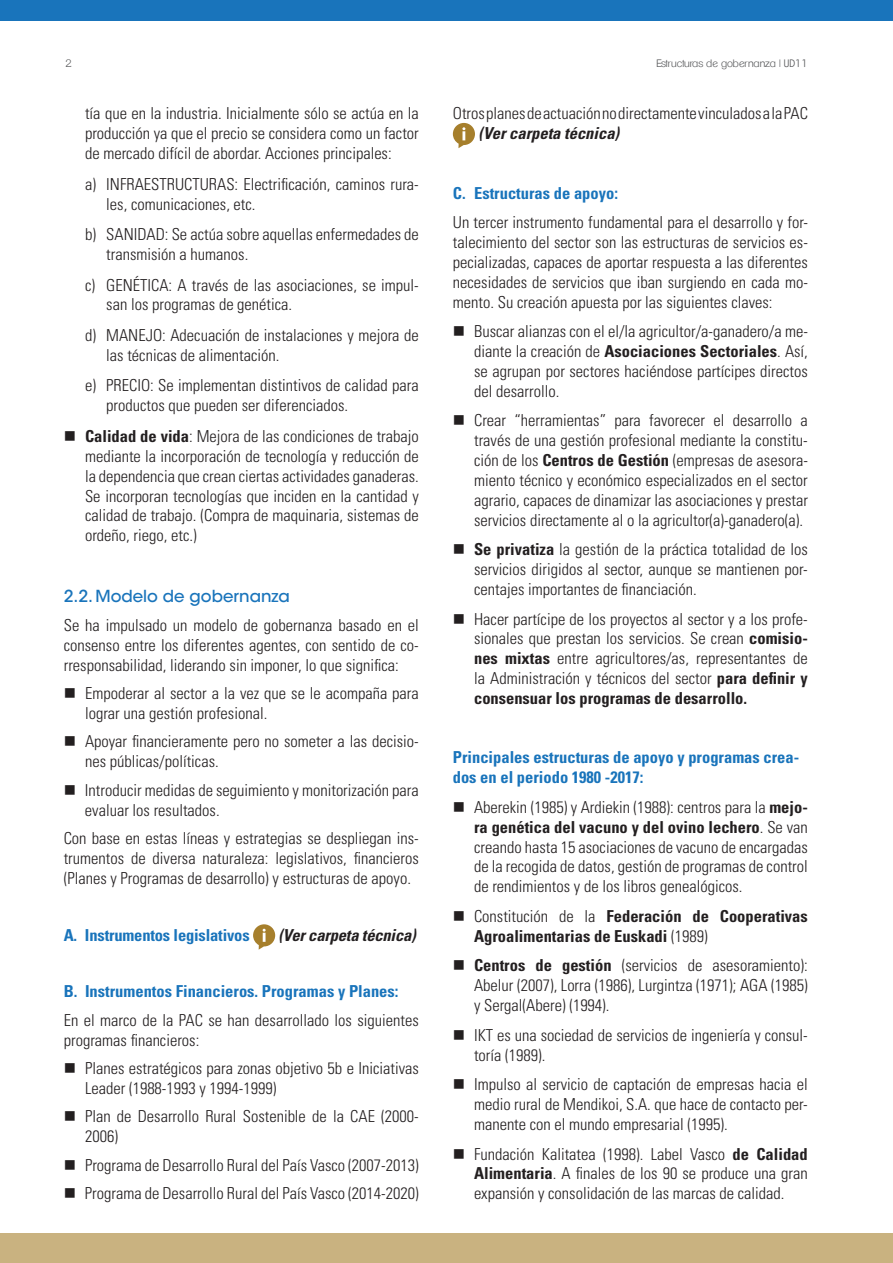
<style>
.page{position:relative;width:893px;height:1263px;background:#fff}
.page>*{position:absolute;margin:0;border:0;box-sizing:border-box;transform-origin:0 0}
.t1{font:300 condensed 16.5px/19.8px "Univers";color:#231f20;text-align:justify}
.t2{font:700 condensed 16.5px/19.8px "Univers";color:#1974bb}
.t3{font:700 condensed 16.5px/19.8px "Univers";color:#231f20}
.t4{font:italic 700 condensed 16.5px "Univers";letter-spacing:-.01em;color:#231f20}
.t5{font:16.5px "ITC Avant Garde MM 445 750";color:#1974bb}
.t6{font:300 10.5px "Clemente P Dae";color:#57585a}
.s1{font-weight:700}
.s2{font-weight:300}
</style>
<div class="page">
<div style="left:0;top:1233px;width:893px;height:30px;background:#c9b280"></div>
<div style="left:0;top:0;width:893px;height:21px;background:#1974bb"></div>
<svg style="left:253px;top:924px;width:22px;height:26px"></svg>
<svg style="left:453px;top:123px;width:22px;height:25px"></svg>
<p class="t6" style="left:65px;top:57px;width:8px">2</p>
<p class="t6" style="left:656px;top:57px;width:153px">Estructuras de gobernanza | UD11</p>
<p class="t1" style="left:85px;top:104px;width:335px">tía que en la industria. Inicialmente sólo se actúa en la producción ya que el precio se considera como un factor de mercado difícil de abordar. Acciones principales:</p>
<p class="t1" style="left:106px;top:174px;width:314px;text-indent:-21px">a) INFRAESTRUCTURAS: Electrificación, caminos rura&shy;les, comunicaciones, etc.</p>
<p class="t1" style="left:106px;top:224px;width:314px;text-indent:-21px">b) SANIDAD: Se actúa sobre aquellas enfermedades de transmisión a humanos.</p>
<p class="t1" style="left:106px;top:275px;width:314px;text-indent:-21px">c) GENÉTICA: A través de las asociaciones, se impul&shy;san los programas de genética.</p>
<p class="t1" style="left:106px;top:325px;width:314px;text-indent:-21px">d) MANEJO: Adecuación de instalaciones y mejora de las técnicas de alimentación.</p>
<p class="t1" style="left:106px;top:376px;width:314px;text-indent:-21px">e) PRECIO: Se implementan distintivos de calidad para productos que pueden ser diferenciados.</p>
<p class="t1" style="left:85px;top:426px;width:335px;text-indent:-21px">■ <span class="s1">Calidad de vida</span>: Mejora de las condiciones de trabajo mediante la incorporación de tecnología y reducción de la dependencia que crean ciertas actividades ganaderas.<br>Se incorporan tecnologías que inciden en la cantidad y calidad de trabajo. (Compra de maquinaria, sistemas de ordeño, riego, etc.)</p>
<p class="t1" style="left:453px;top:104px;width:357px">Otros planes de actuación no directamente vinculados a la PAC</p>
<p class="t4" style="left:479px;top:123px;width:142px">(Ver carpeta técnica)</p>
<p class="t2" style="left:453px;top:183px;width:167px">C. Estructuras de apoyo:</p>
<p class="t1" style="left:453px;top:212px;width:357px">Un tercer instrumento fundamental para el desarrollo y for&shy;talecimiento del sector son las estructuras de servicios es&shy;pecializadas, capaces de aportar respuesta a las diferentes necesidades de servicios que iban surgiendo en cada mo&shy;mento. Su creación apuesta por las siguientes claves:</p>
<p class="t1" style="left:474px;top:321px;width:335px;text-indent:-21px">■ Buscar alianzas con el el/la agricultor/a-ganadero/a me&shy;diante la creación de <span class="s1">Asociaciones Sectoriales</span>. Así, se agrupan por sectores haciéndose partícipes directos del desarrollo.</p>
<p class="t1" style="left:474px;top:411px;width:335px;text-indent:-21px">■ Crear “herramientas” para favorecer el desarrollo a través de una gestión profesional mediante la constitu&shy;ción de los <span class="s1">Centros de Gestión</span> (empresas de asesora&shy;miento técnico y económico especializados en el sector agrario, capaces de dinamizar las asociaciones y prestar servicios directamente al o la agricultor(a)-ganadero(a).</p>
<p class="t1" style="left:474px;top:540px;width:335px;text-indent:-21px">■ <span class="s1">Se privatiza</span> la gestión de la práctica totalidad de los servicios dirigidos al sector, aunque se mantienen por&shy;centajes importantes de financiación.</p>
<p class="t1" style="left:474px;top:609px;width:335px;text-indent:-21px">■ Hacer partícipe de los proyectos al sector y a los profe&shy;sionales que prestan los servicios. Se crean <span class="s1">comisio&shy;nes mixtas</span> entre agricultores/as, representantes de la Administración y técnicos del sector <span class="s1">para definir y consensuar los programas de desarrollo.</span></p>
<p class="t5" style="left:64px;top:587px;width:228px">2.2. Modelo de gobernanza</p>
<p class="t1" style="left:64px;top:615px;width:357px">Se ha impulsado un modelo de gobernanza basado en el consenso entre los diferentes agentes, con sentido de co&shy;rresponsabilidad, liderando sin imponer, lo que significa:</p>
<p class="t1" style="left:85px;top:683px;width:335px;text-indent:-21px">■ Empoderar al sector a la vez que se le acompaña para lograr una gestión profesional.</p>
<p class="t1" style="left:85px;top:731px;width:335px;text-indent:-21px">■ Apoyar financieramente pero no someter a las decisio&shy;nes públicas/políticas.</p>
<p class="t1" style="left:85px;top:780px;width:335px;text-indent:-21px">■ Introducir medidas de seguimiento y monitorización para evaluar los resultados.</p>
<p class="t1" style="left:64px;top:828px;width:357px">Con base en estas líneas y estrategias se despliegan ins&shy;trumentos de diversa naturaleza: legislativos, financieros (Planes y Programas de desarrollo) y estructuras de apoyo.</p>
<p class="t2" style="left:453px;top:747px;width:348px">Principales estructuras de apoyo y programas crea&shy;dos en el periodo 1980 -2017:</p>
<p class="t1" style="left:474px;top:797px;width:335px;text-indent:-21px">■ Aberekin (1985) y Ardiekin (1988): centros para la <span class="s1">mejo&shy;ra genética del vacuno y del ovino lechero</span>. Se van creando hasta 15 asociaciones de vacuno de encargadas de la recogida de datos, gestión de programas de control de rendimientos y de los libros genealógicos.</p>
<p class="t3" style="left:474px;top:906px;width:335px;text-indent:-21px">■ <span class="s2">Constitución de la</span> Federación de Cooperativas<br>Agroalimentarias de Euskadi <span class="s2">(1989)</span></p>
<p class="t1" style="left:474px;top:956px;width:335px;text-indent:-21px">■ <span class="s1">Centros de gestión</span> (servicios de asesoramiento):<br>Abelur (2007), Lorra (1986), Lurgintza (1971); AGA (1985) y Sergal(Abere) (1994).</p>
<p class="t1" style="left:474px;top:1025px;width:335px;text-indent:-21px">■ IKT es una sociedad de servicios de ingeniería y consul&shy;toría (1989).</p>
<p class="t1" style="left:474px;top:1074px;width:335px;text-indent:-21px">■ Impulso al servicio de captación de empresas hacia el medio rural de Mendikoi, S.A. que hace de contacto per&shy;manente con el mundo empresarial (1995).</p>
<p class="t1" style="left:474px;top:1144px;width:335px;text-indent:-21px">■ Fundación Kalitatea (1998). Label Vasco <span class="s1">de Calidad Alimentaria</span>. A finales de los 90 se produce una gran expansión y consolidación de las marcas de calidad.</p>
<p class="t2" style="left:64px;top:925px;width:187px">A. Instrumentos legislativos</p>
<p class="t4" style="left:279px;top:925px;width:139px">(Ver carpeta técnica)</p>
<p class="t2" style="left:64px;top:982px;width:336px">B. Instrumentos Financieros. Programas y Planes:</p>
<p class="t1" style="left:64px;top:1010px;width:357px">En el marco de la PAC se han desarrollado los siguientes programas financieros:</p>
<p class="t1" style="left:85px;top:1058px;width:335px;text-indent:-21px">■ Planes estratégicos para zonas objetivo 5b e Iniciativas<br>Leader (1988-1993 y 1994-1999)</p>
<p class="t1" style="left:85px;top:1107px;width:335px;text-indent:-21px">■ Plan de Desarrollo Rural Sostenible de la CAE (2000-<br>2006)</p>
<p class="t1" style="left:64px;top:1155px;width:357px">■ Programa de Desarrollo Rural del País Vasco (2007-2013)</p>
<p class="t1" style="left:64px;top:1183px;width:357px">■ Programa de Desarrollo Rural del País Vasco (2014-2020)</p>
</div>
